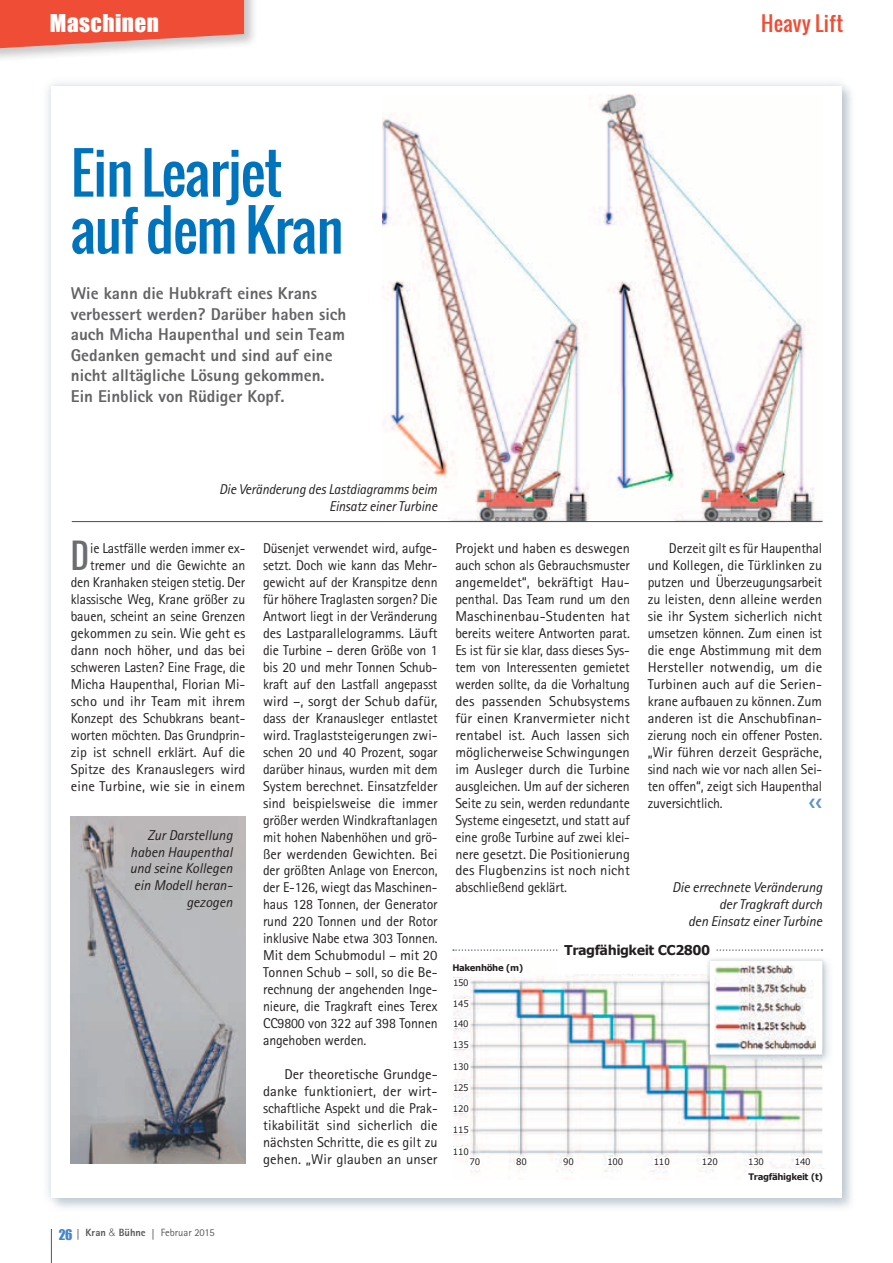
<style>
.page{position:relative;width:893px;height:1263px;background:#fff}
.page>*{position:absolute;margin:0;border:0;box-sizing:border-box;transform-origin:0 0}
.t1{font:55.5px/57px "Oswald";letter-spacing:-.015em;color:#0073bc}
.t2{font:33.6px "Oswald";color:#6c6d70}
.t3{font:22.5px "Impact";letter-spacing:.02em;color:#fff}
.t4{font:20.25px "Oswald";letter-spacing:.02em;color:#ef4d35}
.t5{font:800 17.1px/20.5px "Rotis Sans Serif";color:#636366}
.t6{font:14.25px/17px "Rotis Sans Serif";letter-spacing:-.01em;color:#231f20;text-align:justify}
.t7{font:italic 14.25px/17px "Rotis Sans Serif";letter-spacing:-.01em;color:#231f20;text-align:right}
.t8{font:700 13.5px "Verdana";letter-spacing:-.04em;color:#231f20;scale:.95 1}
.t9{font:10.5px "Rotis Sans Serif";color:#57585a}
.t10{font:9px "Verdana";letter-spacing:-.04em;color:#231f20;scale:.95 1}
.t11{font:700 9px "Verdana";letter-spacing:-.04em;color:#231f20;scale:.95 1}
.s1{font-family:"Impact";font-size:13.5px;color:#4786c6}
.s2{font-family:"Frutiger";font-weight:700;font-stretch:condensed;font-size:10.65px}
.s3{font-weight:800}
.s4{font-family:"Helvetica";font-weight:300}
</style>
<div class="page">
<hr style="left:51px;top:1229px;width:1px;height:34px;background:#57585a">
<div style="left:0;top:0;width:258px;height:63px;background:#231f20;opacity:.25"></div>
<svg style="left:0;top:0;width:244px;height:48px;background:#ec614c"></svg>
<div style="left:41px;top:75px;width:810px;height:1131px;background:#889eab;opacity:.4"></div>
<div style="left:51px;top:86px;width:791px;height:1111px;background:#fff"></div>
<img style="left:383px;top:94px;width:439px;height:427px">
<img style="left:71px;top:817px;width:174px;height:347px">
<img style="left:453px;top:958px;width:371px;height:221px">
<hr style="left:72px;top:521px;width:750px;height:1px;background:#4b4c4d">
<div style="left:468px;top:1157px;width:13px;height:8px;background:#fff"></div>
<div style="left:515px;top:1157px;width:13px;height:8px;background:#fff"></div>
<div style="left:562px;top:1157px;width:13px;height:8px;background:#fff"></div>
<div style="left:607px;top:1157px;width:17px;height:8px;background:#fff"></div>
<div style="left:654px;top:1157px;width:16px;height:8px;background:#fff"></div>
<div style="left:452px;top:1147px;width:17px;height:8px;background:#fff"></div>
<div style="left:452px;top:1125px;width:17px;height:9px;background:#fff"></div>
<div style="left:452px;top:1062px;width:17px;height:8px;background:#fff"></div>
<div style="left:452px;top:1104px;width:17px;height:9px;background:#fff"></div>
<div style="left:452px;top:1040px;width:17px;height:9px;background:#fff"></div>
<div style="left:452px;top:999px;width:17px;height:9px;background:#fff"></div>
<div style="left:452px;top:1083px;width:17px;height:9px;background:#fff"></div>
<div style="left:452px;top:1019px;width:17px;height:9px;background:#fff"></div>
<div style="left:452px;top:978px;width:17px;height:9px;background:#fff"></div>
<div style="left:702px;top:1157px;width:16px;height:8px;background:#fff"></div>
<div style="left:748px;top:1157px;width:16px;height:8px;background:#fff"></div>
<div style="left:794px;top:1157px;width:17px;height:8px;background:#fff"></div>
<div style="left:746px;top:1169px;width:80px;height:15px;background:#fff"></div>
<div style="left:450px;top:961px;width:76px;height:16px;background:#fff"></div>
<svg style="left:453px;top:949px;width:369px;height:2px"></svg>
<div style="left:559px;top:944px;width:157px;height:29px;background:#fff"></div>
<div style="left:704px;top:955px;width:130px;height:110px;background:#889eab;opacity:.4"></div>
<div style="left:706px;top:957px;width:120px;height:101px;background:#889eab;opacity:.4"></div>
<img style="left:715px;top:966px;width:100px;height:83px">
<h3 class="t3" style="left:50px;top:6px;width:110px">Maschinen</h3>
<h3 class="t4" style="left:761px;top:8px;width:83px">Heavy Lift</h3>
<h1 class="t1" style="left:71px;top:144px;width:274px">Ein Learjet auf dem Kran</h1>
<p class="t5" style="left:71px;top:283px;width:277px">Wie kann die Hubkraft eines Krans verbessert werden? Darüber haben sich auch Micha Haupenthal und sein Team Gedanken gemacht und sind auf eine nicht alltägliche Lösung gekommen.<br>Ein Einblick von Rüdiger Kopf.</p>
<p class="t7" style="left:219px;top:481px;width:220px">Die Veränderung des Lastdiagramms beim<br>Einsatz einer Turbine</p>
<h2 class="t2" style="left:71px;top:530px;width:20px">D</h2>
<p class="t6" style="left:71px;top:540px;width:176px;text-align:right">ie Lastfälle werden immer ex&shy;tremer und die Gewichte an den Kranhaken steigen stetig. Der klassische Weg, Krane größer zu bauen, scheint an seine Grenzen gekommen zu sein. Wie geht es dann noch höher, und das bei schweren Lasten? Eine Frage, die<br>Micha Haupenthal, Florian Mi&shy;scho und ihr Team mit ihrem<br>Konzept des Schubkrans beant&shy;worten möchten. Das Grundprin&shy;zip ist schnell erklärt. Auf die<br>Spitze des Kranauslegers wird eine Turbine, wie sie in einem</p>
<p class="t6" style="left:263px;top:540px;width:176px">Düsenjet verwendet wird, aufge&shy;setzt. Doch wie kann das Mehr&shy;gewicht auf der Kranspitze denn für höhere Traglasten sorgen? Die Antwort liegt in der Veränderung des Lastparallelogramms. Läuft die Turbine – deren Größe von 1 bis 20 und mehr Tonnen Schub&shy;kraft auf den Lastfall angepasst wird –, sorgt der Schub dafür, dass der Kranausleger entlastet wird. Traglaststeigerungen zwi&shy;schen 20 und 40 Prozent, sogar darüber hinaus, wurden mit dem System berechnet. Einsatzfelder sind beispielsweise die immer größer werden Windkraftanlagen mit hohen Nabenhöhen und grö&shy;ßer werdenden Gewichten. Bei der größten Anlage von Enercon, der E-126, wiegt das Maschinen&shy;haus 128 Tonnen, der Generator rund 220 Tonnen und der Rotor inklusive Nabe etwa 303 Tonnen.<br>Mit dem Schubmodul – mit 20<br>Tonnen Schub – soll, so die Be&shy;rechnung der angehenden Inge&shy;nieure, die Tragkraft eines Terex CC9800 von 322 auf 398 Tonnen angehoben werden.</p>
<p class="t6" style="left:263px;top:1065px;width:176px;text-indent:21px">Der theoretische Grundge&shy;danke funktioniert, der wirt&shy;schaftliche Aspekt und die Prak&shy;tikabilität sind sicherlich die nächsten Schritte, die es gilt zu gehen. „Wir glauben an unser</p>
<p class="t7" style="left:130px;top:826px;width:104px">Zur Darstellung haben Haupenthal und seine Kollegen ein Modell heran&shy;gezogen</p>
<p class="t6" style="left:455px;top:540px;width:176px">Projekt und haben es deswegen auch schon als Gebrauchsmuster angemeldet“, bekräftigt Hau&shy;penthal. Das Team rund um den Maschinenbau-Studenten hat bereits weitere Antworten parat.<br>Es ist für sie klar, dass dieses Sys&shy;tem von Interessenten gemietet werden sollte, da die Vorhaltung des passenden Schubsystems für einen Kranvermieter nicht rentabel ist. Auch lassen sich möglicherweise Schwingungen im Ausleger durch die Turbine ausgleichen. Um auf der sicheren Seite zu sein, werden redundante Systeme eingesetzt, und statt auf eine große Turbine auf zwei klei&shy;nere gesetzt. Die Positionierung des Flugbenzins ist noch nicht abschließend geklärt.</p>
<p class="t6" style="left:648px;top:540px;width:176px;text-indent:21px">Derzeit gilt es für Haupenthal und Kollegen, die Türklinken zu putzen und Überzeugungsarbeit zu leisten, denn alleine werden sie ihr System sicherlich nicht umsetzen können. Zum einen ist die enge Abstimmung mit dem Hersteller notwendig, um die Turbinen auch auf die Serien&shy;krane aufbauen zu können. Zum anderen ist die Anschubfinan&shy;zierung noch ein offener Posten. „Wir führen derzeit Gespräche, sind nach wie vor nach allen Sei&shy;ten offen“, zeigt sich Haupenthal zuversichtlich.</p>
<p class="t7" style="left:672px;top:879px;width:151px">Die errechnete Veränderung der Tragkraft durch<br>den Einsatz einer Turbine</p>
<p class="t11" style="left:452px;top:962px;width:76px">Hakenhöhe (m)</p>
<p class="t10" style="left:453px;top:977px;width:18px">150</p>
<p class="t10" style="left:453px;top:998px;width:18px">145</p>
<p class="t10" style="left:453px;top:1018px;width:18px">140</p>
<p class="t10" style="left:453px;top:1039px;width:18px">135</p>
<p class="t10" style="left:453px;top:1060px;width:18px">130</p>
<p class="t10" style="left:453px;top:1103px;width:18px">120</p>
<p class="t10" style="left:453px;top:1082px;width:18px">125</p>
<p class="t10" style="left:453px;top:1124px;width:18px">115</p>
<p class="t10" style="left:453px;top:1145px;width:18px">110</p>
<p class="t8" style="left:564px;top:941px;width:155px">Tragfähigkeit CC2800</p>
<p class="t10" style="left:469px;top:1155px;width:13px">70</p>
<p class="t10" style="left:516px;top:1155px;width:13px">80</p>
<p class="t10" style="left:563px;top:1155px;width:13px">90</p>
<p class="t10" style="left:607px;top:1155px;width:18px">100</p>
<p class="t10" style="left:654px;top:1155px;width:18px">110</p>
<p class="t10" style="left:702px;top:1155px;width:18px">120</p>
<p class="t10" style="left:748px;top:1155px;width:18px">130</p>
<p class="t10" style="left:795px;top:1155px;width:18px">140</p>
<p class="t11" style="left:748px;top:1171px;width:80px">Tragfähigkeit (t)</p>
<p class="t9" style="left:59px;top:1226px;width:158px"><span class="s1">26</span> <span class="s2">|</span> <span class="s3">Kran</span> <span class="s4">&amp;</span> <span class="s3">Bühne</span> <span class="s2">|</span> Februar 2015</p>
</div>
